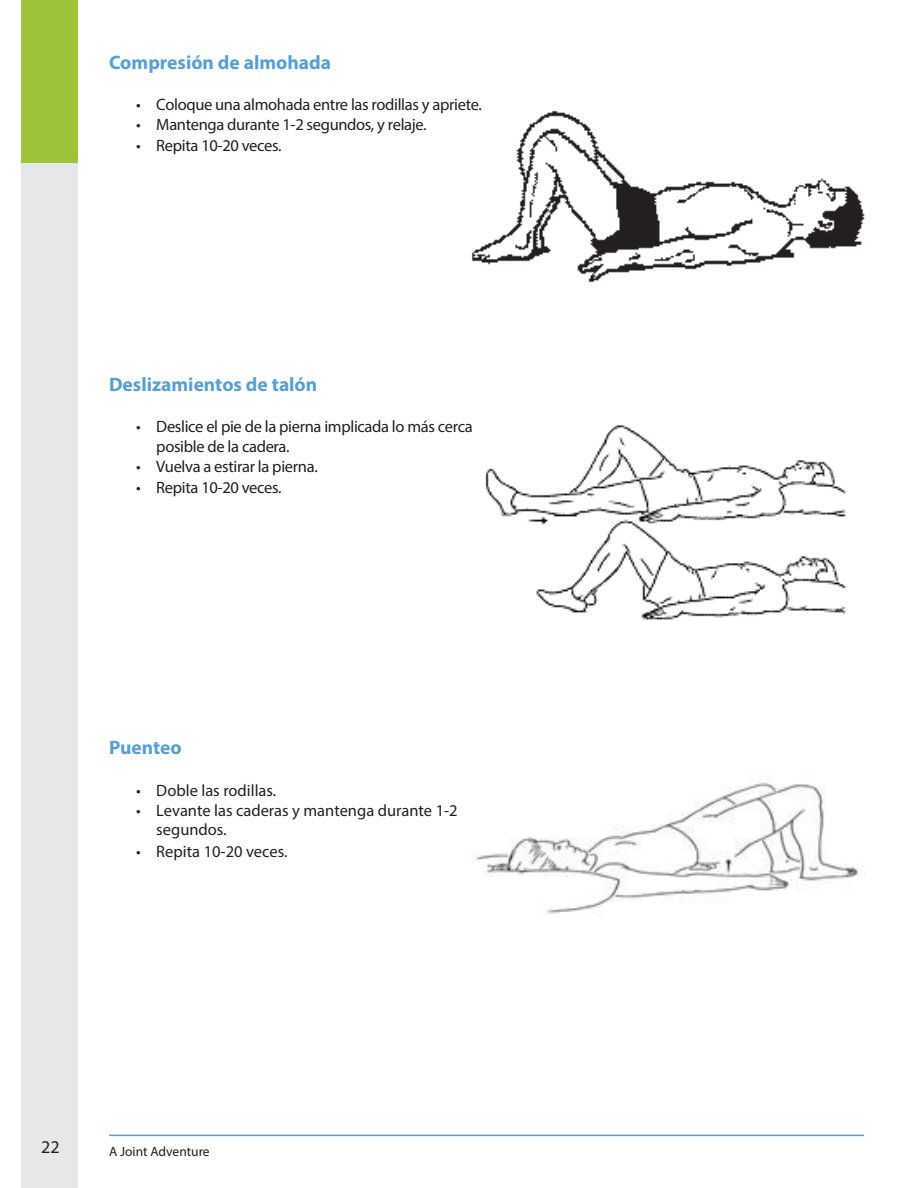
<style>
.page{position:relative;width:918px;height:1188px;background:#fff}
.page>*{position:absolute;margin:0;border:0;box-sizing:border-box;transform-origin:0 0}
.t1{font:700 19.5px "Myriad Pro";color:#56a0d5}
.t2{font:18px "Myriad Pro";color:#231f20}
.t3{font:16.5px/19.8px "Myriad Pro";letter-spacing:-.02em;color:#231f20}
.t4{font:16.5px/19.8px "Myriad Pro";color:#231f20}
.t5{font:13.5px "Myriad Pro";color:#231f20}
</style>
<div class="page">
<div style="left:21px;top:0;width:57px;height:1188px;background:#e6e7e9"></div>
<hr style="left:109px;top:1135px;width:755px;height:1px;background:#56a0d5">
<img style="left:472px;top:110px;width:392px;height:172px">
<svg style="left:472px;top:110px;width:9px;height:4px"></svg>
<img style="left:485px;top:425px;width:361px;height:195px">
<img style="left:474px;top:782px;width:390px;height:132px">
<div style="left:21px;top:0;width:57px;height:162px;background:#9dc33b"></div>
<p class="t1" style="left:109px;top:49px;width:224px">Compresión de almohada</p>
<p class="t3" style="left:136px;top:94px;width:347px">• Coloque una almohada entre las rodillas y apriete.</p>
<p class="t3" style="left:136px;top:114px;width:292px">• Mantenga durante 1-2 segundos, y relaje.</p>
<p class="t3" style="left:136px;top:136px;width:147px">• Repita 10-20 veces.</p>
<p class="t1" style="left:109px;top:372px;width:210px">Deslizamientos de talón</p>
<p class="t3" style="left:156px;top:417px;width:318px;text-indent:-20px">• Deslice el pie de la pierna implicada lo más cerca posible de la cadera.</p>
<p class="t3" style="left:136px;top:456px;width:183px">• Vuelva a estirar la pierna.</p>
<p class="t3" style="left:136px;top:478px;width:147px">• Repita 10-20 veces.</p>
<p class="t1" style="left:109px;top:735px;width:74px">Puenteo</p>
<p class="t4" style="left:136px;top:780px;width:142px">• Doble las rodillas.</p>
<p class="t4" style="left:156px;top:800px;width:303px;text-indent:-20px">• Levante las caderas y mantenga durante 1-2 segundos.</p>
<p class="t4" style="left:136px;top:841px;width:153px">• Repita 10-20 veces.</p>
<p class="t2" style="left:41px;top:1136px;width:20px">22</p>
<p class="t5" style="left:109px;top:1143px;width:102px">A Joint Adventure</p>
</div>
